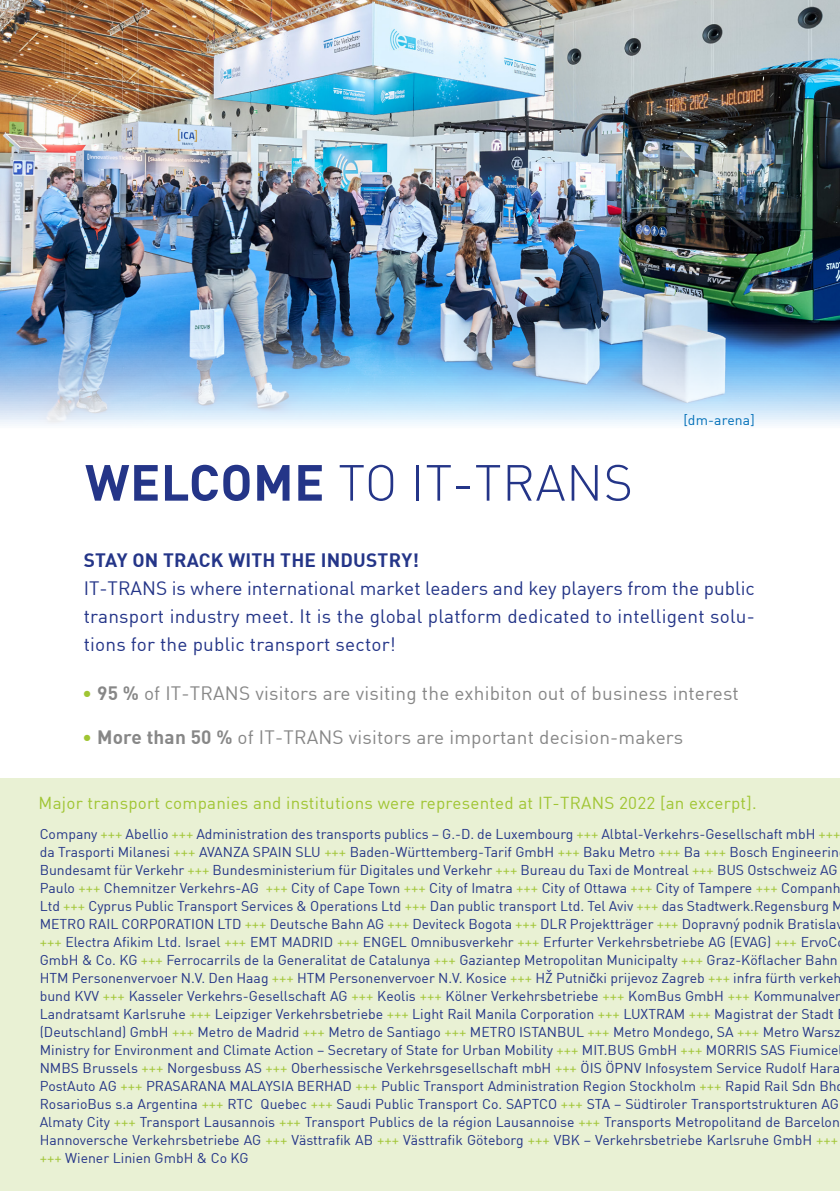
<style>
.page{position:relative;width:840px;height:1191px;background:#fff}
.page>*{position:absolute;margin:0;border:0;box-sizing:border-box;transform-origin:0 0}
.t1{font:300 50px "DIN";letter-spacing:.01em;color:#243588}
.t2{font:19px/28px "DIN";letter-spacing:.01em;color:#243588;text-align:justify}
.t3{font:19px "DIN";letter-spacing:.01em;color:#878787}
.t4{font:700 19px "DIN";letter-spacing:.01em;color:#243588}
.t5{font:17px "DIN";letter-spacing:.015em;color:#a0c533}
.t6{font:14px/18px "DIN";color:#243588}
.t7{font:14px "DIN";letter-spacing:.01em;color:#006eb7}
.s1{font-weight:700}
.s2{color:#a0c533}
.s3{font-family:"Arial"}
</style>
<div class="page">
<img style="left:0;top:0;width:839px;height:424px">
<div style="left:0;top:778px;width:839px;height:413px;background:#e9f1d4"></div>
<p class="t1" style="left:85px;top:452px;width:549px"><span class="s1">WELCOME</span> TO IT-TRANS</p>
<p class="t7" style="left:683px;top:411px;width:73px">[dm-arena]</p>
<p class="t4" style="left:84px;top:548px;width:336px">STAY ON TRACK WITH THE INDUSTRY!</p>
<p class="t2" style="left:84px;top:574px;width:672px">IT-TRANS is where international market leaders and key players from the public transport industry meet. It is the global platform dedicated to intelligent solu&shy;tions for the public transport sector!</p>
<p class="t3" style="left:82px;top:681px;width:657px"><span class="s2">•</span> <span class="s1">95 %</span> of IT-TRANS visitors are visiting the exhibiton out of business interest</p>
<p class="t3" style="left:82px;top:725px;width:602px"><span class="s2">•</span> <span class="s1">More than 50 %</span> of IT-TRANS visitors are important decision-makers</p>
<p class="t5" style="left:39px;top:792px;width:719px">Major transport companies and institutions were represented at IT-TRANS 2022 [an excerpt].</p>
<p class="t6" style="left:40px;top:824px;width:805px">Company <span class="s2">+++</span> Abellio <span class="s2">+++</span> Administration des transports publics – G.-D. de Luxembourg <span class="s2">+++</span> Albtal-Verkehrs-Gesellschaft mbH <span class="s2">+++ </span>da Trasporti Milanesi <span class="s2">+++</span> AVANZA SPAIN SLU <span class="s2">+++</span> Baden-Württemberg-Tarif GmbH <span class="s2">+++</span> Baku Metro <span class="s2">+++</span> Ba <span class="s2">+++</span> Bosch Engineerin Bundesamt für Verkehr <span class="s2">+++</span> Bundesministerium für Digitales und Verkehr <span class="s2">+++</span> Bureau du Taxi de Montreal <span class="s2">+++</span> BUS Ostschweiz AG Paulo <span class="s2">+++</span> Chemnitzer Verkehrs-AG <span class="s2">+++</span> City of Cape Town <span class="s2">+++</span> City of Imatra <span class="s2">+++</span> City of Ottawa <span class="s2">+++</span> City of Tampere <span class="s2">+++</span> Companh Ltd <span class="s2">+++</span> Cyprus Public Transport Services &amp; Operations Ltd <span class="s2">+++</span> Dan public transport Ltd. Tel Aviv <span class="s2">+++</span> das Stadtwerk.Regensburg M METRO RAIL CORPORATION LTD <span class="s2">+++</span> Deutsche Bahn AG <span class="s2">+++</span> Deviteck Bogota <span class="s2">+++</span> DLR Projektträger <span class="s2">+++</span> Dopravný podnik Bratislav <span class="s2">+++</span> Electra Afikim Ltd. Israel <span class="s2">+++</span> EMT MADRID <span class="s2">+++</span> ENGEL Omnibusverkehr <span class="s2">+++</span> Erfurter Verkehrsbetriebe AG (EVAG) <span class="s2">+++</span> ErvoC GmbH &amp; Co. KG <span class="s2">+++</span> Ferrocarrils de la Generalitat de Catalunya <span class="s2">+++</span> Gaziantep Metropolitan Municipalty <span class="s2">+++</span> Graz-Köflacher Bahn HTM Personenvervoer N.V. Den Haag <span class="s2">+++</span> HTM Personenvervoer N.V. Kosice <span class="s2">+++</span> HŽ Putni<span class="s3">č</span>ki prijevoz Zagreb <span class="s2">+++</span> infra fürth verkeh bund KVV <span class="s2">+++</span> Kasseler Verkehrs-Gesellschaft AG <span class="s2">+++</span> Keolis <span class="s2">+++</span> Kölner Verkehrsbetriebe <span class="s2">+++</span> KomBus GmbH <span class="s2">+++</span> Kommunalver Landratsamt Karlsruhe <span class="s2">+++</span> Leipziger Verkehrsbetriebe <span class="s2">+++</span> Light Rail Manila Corporation <span class="s2">+++</span> LUXTRAM <span class="s2">+++</span> Magistrat der Stadt (Deutschland) GmbH <span class="s2">+++</span> Metro de Madrid <span class="s2">+++</span> Metro de Santiago <span class="s2">+++</span> METRO ISTANBUL <span class="s2">+++</span> Metro Mondego, SA <span class="s2">+++</span> Metro Warsz Ministry for Environment and Climate Action – Secretary of State for Urban Mobility <span class="s2">+++</span> MIT.BUS GmbH <span class="s2">+++</span> MORRIS SAS Fiumice NMBS Brussels <span class="s2">+++</span> Norgesbuss AS <span class="s2">+++</span> Oberhessische Verkehrsgesellschaft mbH <span class="s2">+++</span> ÖIS ÖPNV Infosystem Service Rudolf Hara PostAuto AG <span class="s2">+++</span> PRASARANA MALAYSIA BERHAD <span class="s2">+++</span> Public Transport Administration Region Stockholm <span class="s2">+++</span> Rapid Rail Sdn Bh RosarioBus s.a Argentina <span class="s2">+++</span> RTC Quebec <span class="s2">+++</span> Saudi Public Transport Co. SAPTCO <span class="s2">+++</span> STA – Südtiroler Transportstrukturen AG Almaty City <span class="s2">+++</span> Transport Lausannois <span class="s2">+++</span> Transport Publics de la région Lausannoise <span class="s2">+++</span> Transports Metropolitand de Barcelon Hannoversche Verkehrsbetriebe AG <span class="s2">+++</span> Västtrafik AB <span class="s2">+++</span> Västtrafik Göteborg <span class="s2">+++</span> VBK – Verkehrsbetriebe Karlsruhe GmbH <span class="s2">+++ +++</span> Wiener Linien GmbH &amp; Co KG</p>
</div>
